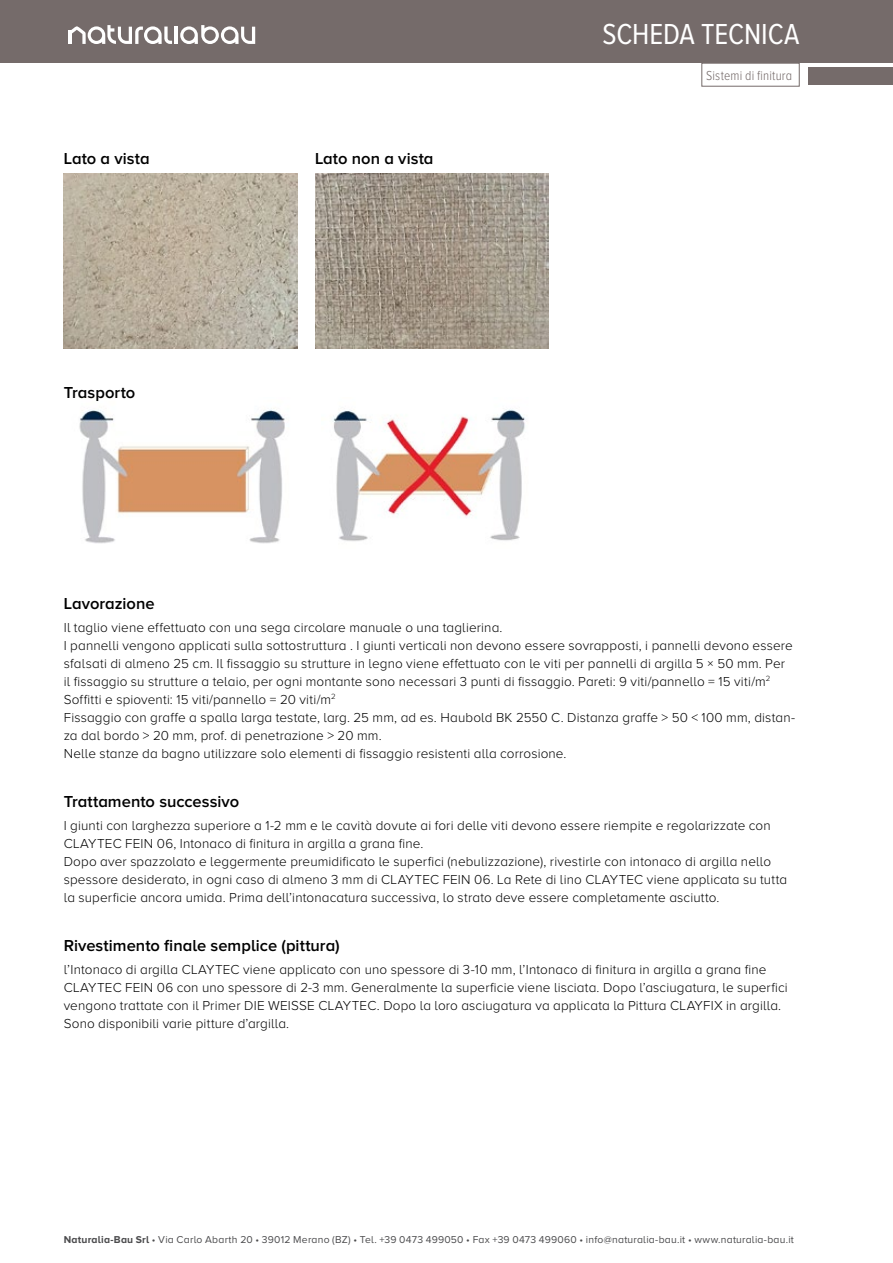
<style>
.page{position:relative;width:893px;height:1263px;background:#fff}
.page>*{position:absolute;margin:0;border:0;box-sizing:border-box;transform-origin:0 0}
.t1{font:30px "Proxima Nova A Cond";letter-spacing:-.005em;color:#fff}
.t2{font:600 16.5px "Proxima Nova A";color:#000}
.t3{font:300 13.5px/18px "Proxima Nova A";letter-spacing:.01em;color:#000}
.t4{font:300 13.5px "Proxima Nova A Cond";letter-spacing:.01em;color:#756b6a}
.t5{font:10.35px "Proxima Nova A";letter-spacing:.02em;color:#4b4b4d}
.s1{font-weight:700}
</style>
<div class="page">
<img style="left:79px;top:408px;width:206px;height:136px">
<img style="left:333px;top:409px;width:192px;height:132px">
<img style="left:64px;top:173px;width:233px;height:175px">
<img style="left:315px;top:173px;width:233px;height:176px">
<div style="left:0;top:0;width:893px;height:63px;background:#756b6a"></div>
<div style="left:702px;top:63px;width:97px;height:23px;border:1px solid #756b6a"></div>
<div style="left:808px;top:67px;width:85px;height:17px;background:#756b6a"></div>
<hr style="left:174px;top:27px;width:4px;height:17px;background:#fff">
<svg style="left:180px;top:25px;width:75px;height:19px"></svg>
<svg style="left:68px;top:25px;width:104px;height:19px"></svg>
<h1 class="t1" style="left:602px;top:17px;width:199px">SCHEDA TECNICA</h1>
<p class="t2" style="left:64px;top:149px;width:87px">Lato a vista</p>
<p class="t2" style="left:64px;top:383px;width:73px">Trasporto</p>
<p class="t2" style="left:315px;top:149px;width:120px">Lato non a vista</p>
<p class="t4" style="left:706px;top:68px;width:87px">Sistemi di finitura</p>
<p class="t2" style="left:64px;top:594px;width:92px">Lavorazione</p>
<p class="t3" style="left:64px;top:618px;width:733px">Il taglio viene effettuato con una sega circolare manuale o una taglierina.<br>I pannelli vengono applicati sulla sottostruttura . I giunti verticali non devono essere sovrapposti, i pannelli devono essere sfalsati di almeno 25 cm. Il fissaggio su strutture in legno viene effettuato con le viti per pannelli di argilla 5 × 50 mm. Per<br>il fissaggio su strutture a telaio, per ogni montante sono necessari 3 punti di fissaggio. Pareti: 9 viti/pannello = 15 viti/m<sup>2<br></sup>Soffitti e spioventi: 15 viti/pannello = 20 viti/m<sup>2<br></sup>Fissaggio con graffe a spalla larga testate, larg. 25 mm, ad es. Haubold BK 2550 C. Distanza graffe &gt; 50 &lt; 100 mm, distan&shy;za dal bordo &gt; 20 mm, prof. di penetrazione &gt; 20 mm.<br>Nelle stanze da bagno utilizzare solo elementi di fissaggio resistenti alla corrosione.</p>
<p class="t2" style="left:64px;top:792px;width:177px">Trattamento successivo</p>
<p class="t3" style="left:64px;top:816px;width:725px">I giunti con larghezza superiore a 1-2 mm e le cavità dovute ai fori delle viti devono essere riempite e regolarizzate con CLAYTEC FEIN 06, Intonaco di finitura in argilla a grana fine.<br>Dopo aver spazzolato e leggermente preumidificato le superfici (nebulizzazione), rivestirle con intonaco di argilla nello spessore desiderato, in ogni caso di almeno 3 mm di CLAYTEC FEIN 06. La Rete di lino CLAYTEC viene applicata su tutta la superficie ancora umida. Prima dell’intonacatura successiva, lo strato deve essere completamente asciutto.</p>
<p class="t2" style="left:64px;top:936px;width:277px">Rivestimento finale semplice (pittura)</p>
<p class="t3" style="left:64px;top:960px;width:726px">l’Intonaco di argilla CLAYTEC viene applicato con uno spessore di 3-10 mm, l’Intonaco di finitura in argilla a grana fine CLAYTEC FEIN 06 con uno spessore di 2-3 mm. Generalmente la superficie viene lisciata. Dopo l’asciugatura, le superfici vengono trattate con il Primer DIE WEISSE CLAYTEC. Dopo la loro asciugatura va applicata la Pittura CLAYFIX in argilla.<br>Sono disponibili varie pitture d’argilla.</p>
<p class="t5" style="left:64px;top:1234px;width:732px"><span class="s1">Naturalia-Bau Srl</span> • Via Carlo Abarth 20 • 39012 Merano (BZ) • Tel. +39 0473 499050 • Fax +39 0473 499060 • info@naturalia-bau.it • www.naturalia-bau.it</p>
</div>
